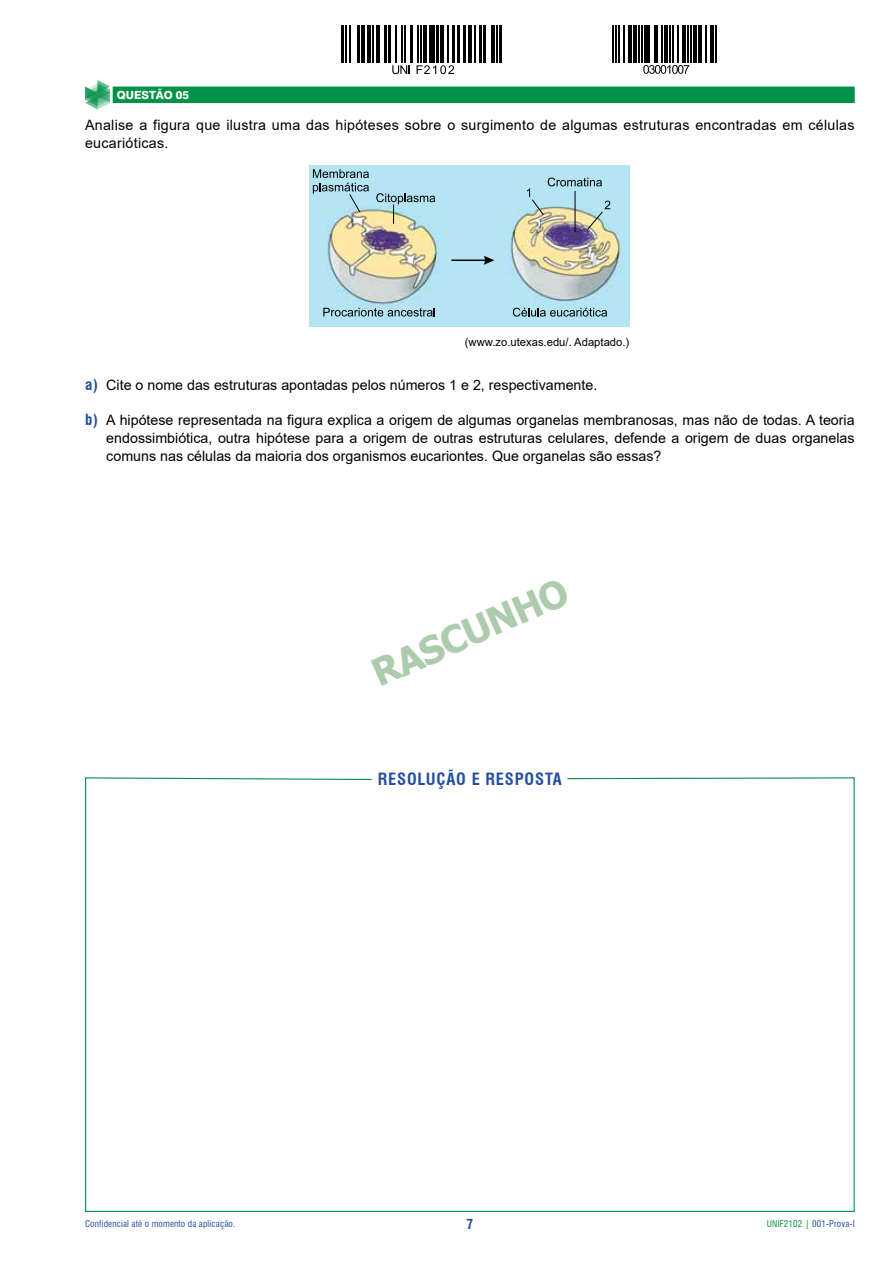
<style>
.page{position:relative;width:893px;height:1263px;background:#fff}
.page>*{position:absolute;margin:0;border:0;box-sizing:border-box;transform-origin:0 0}
.t1{font:700 37.5px "Tahoma";color:#adccae}
.t2{font:700 condensed 16.5px "Swiss 721 BT";letter-spacing:.05em;color:#244ea2}
.t3{font:14.25px/18px "Arial";color:#000;text-align:justify}
.t4{font:14.25px/18px "Arial";letter-spacing:.02em;color:#000}
.t5{font:700 condensed 13.5px "Swiss 721 BT";color:#244ea2}
.t6{font:11.25px "Arial";color:#000}
.t7{font:800 11.25px "Swiss 721 BT";letter-spacing:-.01em;color:#fff}
.t8{font:condensed 9px "Swiss 721 BT";letter-spacing:.02em;color:#244ea2}
.s1{font-family:"Swiss 721 BT";font-weight:700;font-stretch:condensed;font-size:15px;color:#244ea2}
.s2{color:#009247}
</style>
<div class="page">
<hr style="left:341px;top:25px;width:3px;height:38px;background:#000">
<hr style="left:345px;top:25px;width:1px;height:38px;background:#000">
<hr style="left:350px;top:25px;width:1px;height:38px;background:#000">
<hr style="left:357px;top:25px;width:2px;height:38px;background:#000">
<hr style="left:361px;top:25px;width:4px;height:38px;background:#000">
<hr style="left:367px;top:25px;width:4px;height:38px;background:#000">
<hr style="left:373px;top:25px;width:1px;height:38px;background:#000">
<svg style="left:376px;top:25px;width:3px;height:38px"></svg>
<hr style="left:384px;top:25px;width:3px;height:38px;background:#000">
<hr style="left:388px;top:25px;width:3px;height:38px;background:#000">
<hr style="left:396px;top:25px;width:1px;height:38px;background:#000">
<hr style="left:401px;top:25px;width:1px;height:38px;background:#000">
<hr style="left:404px;top:25px;width:1px;height:38px;background:#000">
<hr style="left:410px;top:25px;width:3px;height:38px;background:#000">
<hr style="left:417px;top:25px;width:1px;height:38px;background:#000">
<hr style="left:420px;top:25px;width:1px;height:38px;background:#000">
<hr style="left:423px;top:25px;width:4px;height:38px;background:#000">
<div style="left:429px;top:25px;width:5px;height:38px;background:#000"></div>
<hr style="left:436px;top:25px;width:3px;height:38px;background:#000">
<hr style="left:440px;top:25px;width:4px;height:38px;background:#000">
<hr style="left:447px;top:25px;width:2px;height:38px;background:#000">
<hr style="left:452px;top:25px;width:2px;height:38px;background:#000">
<hr style="left:458px;top:25px;width:2px;height:38px;background:#000">
<hr style="left:463px;top:25px;width:3px;height:38px;background:#000">
<hr style="left:468px;top:25px;width:4px;height:38px;background:#000">
<hr style="left:475px;top:25px;width:1px;height:38px;background:#000">
<hr style="left:479px;top:25px;width:3px;height:38px;background:#000">
<hr style="left:483px;top:25px;width:3px;height:38px;background:#000">
<hr style="left:491px;top:25px;width:4px;height:38px;background:#000">
<hr style="left:496px;top:25px;width:1px;height:38px;background:#000">
<hr style="left:499px;top:25px;width:3px;height:38px;background:#000">
<svg style="left:392px;top:65px;width:18px;height:9px"></svg>
<svg style="left:417px;top:65px;width:37px;height:9px"></svg>
<svg style="left:85px;top:777px;width:770px;height:435px"></svg>
<svg style="left:613px;top:25px;width:104px;height:41px"></svg>
<hr style="left:612px;top:25px;width:1px;height:38px;background:#000">
<hr style="left:615px;top:25px;width:1px;height:38px;background:#000">
<hr style="left:618px;top:25px;width:1px;height:38px;background:#000">
<hr style="left:623px;top:25px;width:1px;height:38px;background:#000">
<hr style="left:628px;top:25px;width:3px;height:38px;background:#000">
<hr style="left:633px;top:25px;width:3px;height:38px;background:#000">
<hr style="left:638px;top:25px;width:1px;height:38px;background:#000">
<hr style="left:641px;top:25px;width:1px;height:38px;background:#000">
<hr style="left:644px;top:25px;width:1px;height:38px;background:#000">
<hr style="left:647px;top:25px;width:3px;height:38px;background:#000">
<hr style="left:654px;top:25px;width:3px;height:38px;background:#000">
<hr style="left:661px;top:25px;width:1px;height:38px;background:#000">
<hr style="left:664px;top:25px;width:3px;height:38px;background:#000">
<hr style="left:669px;top:25px;width:1px;height:38px;background:#000">
<hr style="left:672px;top:25px;width:1px;height:38px;background:#000">
<hr style="left:677px;top:25px;width:1px;height:38px;background:#000">
<hr style="left:682px;top:25px;width:3px;height:38px;background:#000">
<hr style="left:687px;top:25px;width:1px;height:38px;background:#000">
<hr style="left:690px;top:25px;width:1px;height:38px;background:#000">
<hr style="left:693px;top:25px;width:3px;height:38px;background:#000">
<hr style="left:698px;top:25px;width:3px;height:38px;background:#000">
<hr style="left:705px;top:25px;width:1px;height:38px;background:#000">
<hr style="left:710px;top:25px;width:3px;height:38px;background:#000">
<hr style="left:715px;top:25px;width:1px;height:38px;background:#000">
<svg style="left:643px;top:65px;width:46px;height:9px"></svg>
<div style="left:113px;top:87px;width:742px;height:16px;background:#009247"></div>
<img style="left:310px;top:165px;width:319px;height:162px">
<svg style="left:323px;top:308px;width:112px;height:8px"></svg>
<svg style="left:513px;top:308px;width:94px;height:9px"></svg>
<img style="left:313px;top:169px;width:297px;height:64px">
<hr style="left:451px;top:259px;width:38px;height:2px;background:#000">
<svg style="left:484px;top:256px;width:10px;height:9px"></svg>
<svg style="left:85px;top:80px;width:25px;height:29px"></svg>
<p class="t7" style="left:117px;top:88px;width:74px">QUESTÃO 05</p>
<p class="t4" style="left:85px;top:116px;width:771px">Analise a figura que ilustra uma das hipóteses sobre o surgimento de algumas estruturas encontradas em células eucarióticas.</p>
<p class="t6" style="left:465px;top:334px;width:166px">(www.zo.utexas.edu/. Adaptado.)</p>
<p class="t3" style="left:85px;top:375px;width:514px"><span class="s1">A)</span> Cite o nome das estruturas apontadas pelos números 1 e 2, respectivamente.</p>
<p class="t3" style="left:106px;top:410px;width:750px;text-indent:-21px"><span class="s1">B)</span> A hipótese representada na figura explica a origem de algumas organelas membranosas, mas não de todas. A teoria endossimbiótica, outra hipótese para a origem de outras estruturas celulares, defende a origem de duas organelas comuns nas células da maioria dos organismos eucariontes. Que organelas são essas?</p>
<h1 class="t1" style="left:363px;top:651px;width:212px;rotate:-24deg">RASCUNHO</h1>
<p class="t2" style="left:378px;top:769px;width:21px">RESOL</p>
<p class="t2" style="left:426px;top:769px;width:137px">UÇÃO E RESPOSTA</p>
<p class="t8" style="left:85px;top:1218px;width:152px">Confidencial até o momento da aplicação.</p>
<p class="t5" style="left:466px;top:1216px;width:8px">7</p>
<p class="t8" style="left:767px;top:1218px;width:89px"><span class="s2">UNIF2102 |</span> 001-Prova-I</p>
</div>
